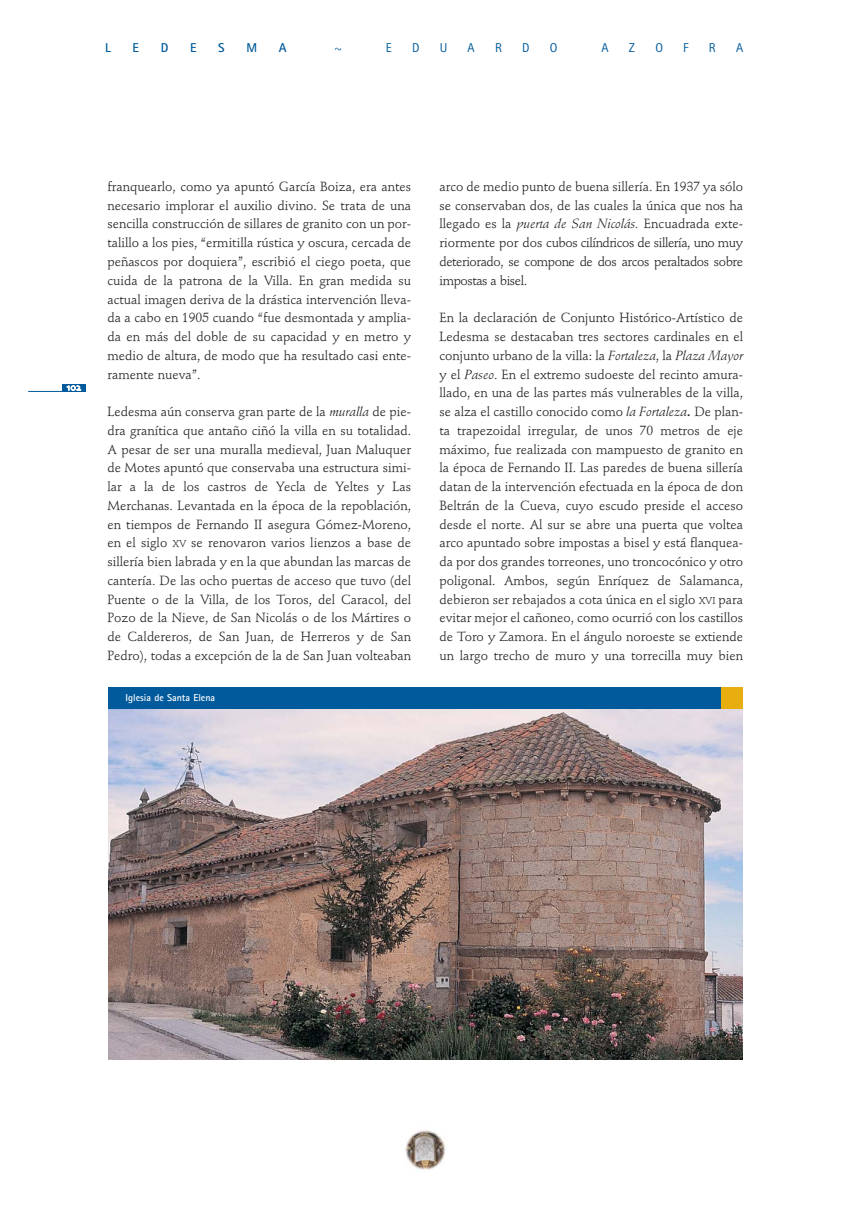
<style>
.page{position:relative;width:851px;height:1205px;background:#fff}
.page>*{position:absolute;margin:0;border:0;box-sizing:border-box;transform-origin:0 0}
.t1{font:13.12px/18.8px "Stempel Schneidler";color:#231f20;text-align:justify}
.t2{font:12.88px "Rotis Sans Serif";color:#005a9c}
.t3{font:700 12.88px "Rotis Sans Serif";color:#005a9c}
.t4{font:700 10px "Rotis Sans Serif";color:#fff}
.t5{font:9px "Skia";color:#fff}
.s1{font-style:italic}
.s2{font-size:9.88px}
.s3{font-weight:700}
</style>
<div class="page">
<hr style="left:28px;top:391px;width:58px;height:1px;background:#005a9c">
<div style="left:62px;top:384px;width:24px;height:8px;background:#005a9c"></div>
<img style="left:401px;top:1125px;width:48px;height:48px;border-radius:50%">
<img style="left:108px;top:709px;width:634px;height:350px">
<div style="left:108px;top:687px;width:615px;height:22px;background:#005a9c"></div>
<div style="left:721px;top:687px;width:21px;height:22px;background:#e8ae10"></div>
<p class="t3" style="left:105px;top:43px;width:7px">L</p>
<p class="t3" style="left:132px;top:43px;width:8px">E</p>
<p class="t3" style="left:161px;top:43px;width:9px">D</p>
<p class="t3" style="left:190px;top:43px;width:8px">E</p>
<p class="t3" style="left:218px;top:43px;width:8px">S</p>
<p class="t3" style="left:246px;top:43px;width:12px">M</p>
<p class="t3" style="left:279px;top:43px;width:9px">A</p>
<p class="t2" style="left:334px;top:43px;width:9px">~</p>
<p class="t2" style="left:386px;top:43px;width:7px">E</p>
<p class="t2" style="left:412px;top:43px;width:9px">D</p>
<p class="t2" style="left:439px;top:43px;width:9px">U</p>
<p class="t2" style="left:467px;top:43px;width:9px">A</p>
<p class="t2" style="left:495px;top:43px;width:8px">R</p>
<p class="t2" style="left:522px;top:43px;width:9px">D</p>
<p class="t2" style="left:549px;top:43px;width:9px">O</p>
<p class="t2" style="left:601px;top:43px;width:9px">A</p>
<p class="t2" style="left:628px;top:43px;width:8px">Z</p>
<p class="t2" style="left:655px;top:43px;width:9px">O</p>
<p class="t2" style="left:683px;top:43px;width:7px">F</p>
<p class="t2" style="left:708px;top:43px;width:8px">R</p>
<p class="t2" style="left:736px;top:43px;width:9px">A</p>
<p class="t5" style="left:67px;top:384px;width:16px">102</p>
<p class="t1" style="left:107px;top:178px;width:305px">franquearlo, como ya apuntó García Boiza, era antes necesario implorar el auxilio divino. Se trata de una sencilla construcción de sillares de granito con un por&shy;talillo a los pies, “ermitilla rústica y oscura, cercada de peñascos por doquiera”, escribió el ciego poeta, que cuida de la patrona de la Villa. En gran medida su actual imagen deriva de la drástica intervención lleva&shy;da a cabo en 1905 cuando “fue desmontada y amplia&shy;da en más del doble de su capacidad y en metro y medio de altura, de modo que ha resultado casi ente&shy;ramente nueva”.</p>
<p class="t1" style="left:107px;top:403px;width:305px">Ledesma aún conserva gran parte de la <span class="s1">muralla</span> de pie&shy;dra granítica que antaño ciñó la villa en su totalidad.<br>A pesar de ser una muralla medieval, Juan Maluquer de Motes apuntó que conservaba una estructura simi&shy;lar a la de los castros de Yecla de Yeltes y Las Merchanas. Levantada en la época de la repoblación, en tiempos de Fernando II asegura Gómez-Moreno, en el siglo <span class="s2">XV</span> se renovaron varios lienzos a base de sillería bien labrada y en la que abundan las marcas de cantería. De las ocho puertas de acceso que tuvo (del Puente o de la Villa, de los Toros, del Caracol, del Pozo de la Nieve, de San Nicolás o de los Mártires o de Caldereros, de San Juan, de Herreros y de San Pedro), todas a excepción de la de San Juan volteaban</p>
<p class="t4" style="left:126px;top:694px;width:91px">Iglesia de Santa Elena</p>
<p class="t1" style="left:439px;top:178px;width:305px">arco de medio punto de buena sillería. En 1937 ya sólo se conservaban dos, de las cuales la única que nos ha llegado es la <span class="s1">puerta de San Nicolás.</span> Encuadrada exte&shy;riormente por dos cubos cilíndricos de sillería, uno muy deteriorado, se compone de dos arcos peraltados sobre impostas a bisel.</p>
<p class="t1" style="left:439px;top:310px;width:305px">En la declaración de Conjunto Histórico-Artístico de Ledesma se destacaban tres sectores cardinales en el conjunto urbano de la villa: la <span class="s1">Fortaleza</span>, la <span class="s1">Plaza Mayor </span>y el <span class="s1">Paseo</span>. En el extremo sudoeste del recinto amura&shy;llado, en una de las partes más vulnerables de la villa, se alza el castillo conocido como <span class="s1">la Fortaleza</span><span class="s3">.</span> De plan&shy;ta trapezoidal irregular, de unos 70 metros de eje máximo, fue realizada con mampuesto de granito en la época de Fernando II. Las paredes de buena sillería datan de la intervención efectuada en la época de don Beltrán de la Cueva, cuyo escudo preside el acceso desde el norte. Al sur se abre una puerta que voltea arco apuntado sobre impostas a bisel y está flanquea&shy;da por dos grandes torreones, uno troncocónico y otro poligonal. Ambos, según Enríquez de Salamanca, debieron ser rebajados a cota única en el siglo <span class="s2">XVI</span> para evitar mejor el cañoneo, como ocurrió con los castillos de Toro y Zamora. En el ángulo noroeste se extiende un largo trecho de muro y una torrecilla muy bien</p>
</div>
